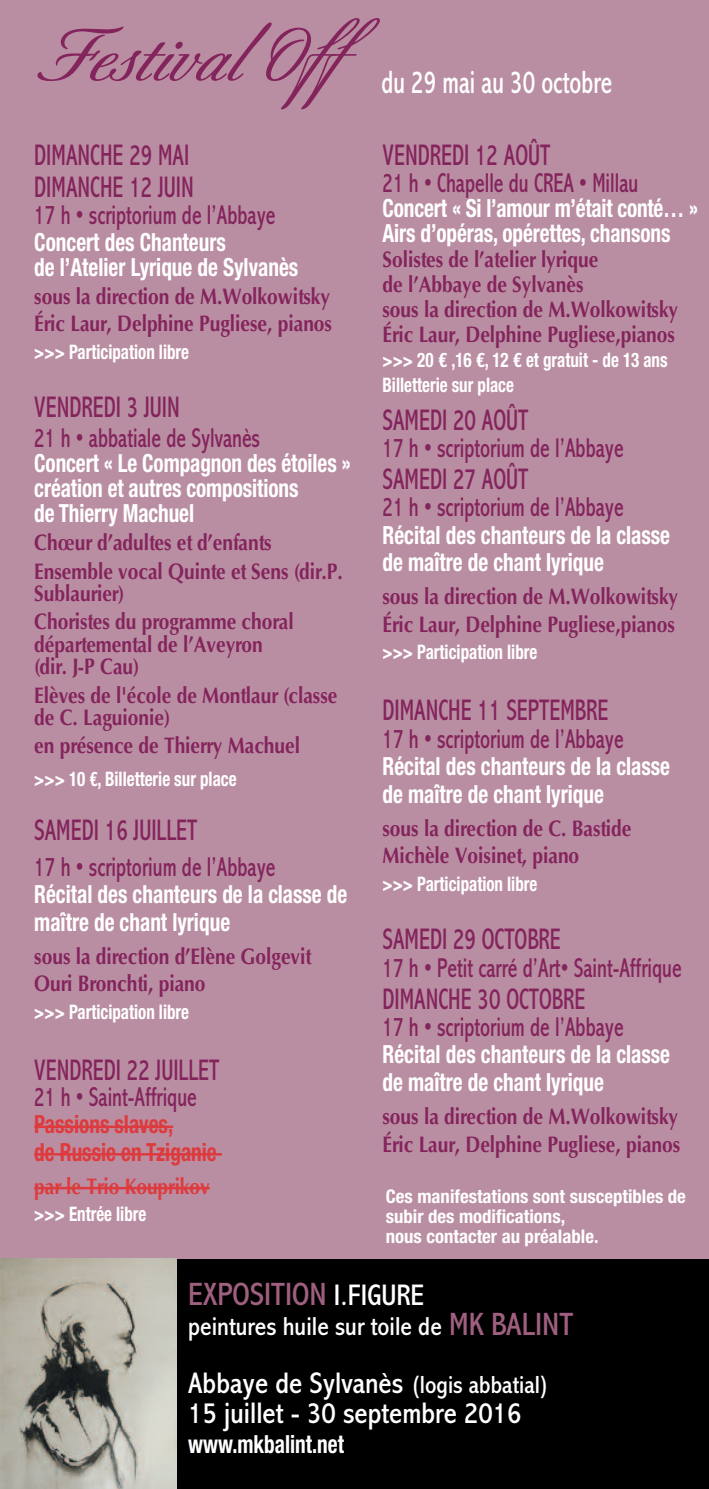
<style>
.page{position:relative;width:709px;height:1489px;background:#fff}
.page>*{position:absolute;margin:0;border:0;box-sizing:border-box;transform-origin:0 0}
.t1{font:500 73px "Berthold Script";letter-spacing:-.015em;color:#84245d}
.t2{font:condensed 32.5px "Abadi";color:#fff;scale:.8 1}
.t3{font:condensed 32.5px "Abadi";color:#9f5f7f}
.t4{font:condensed 30px/32.2px "Abadi";color:#84245d;scale:.8 1}
.t5{font:condensed 30px/30px "Abadi";color:#fff}
.t6{font:condensed 27.5px "Abadi";color:#84245d;scale:.8 1}
.t7{font:condensed 26.25px "Abadi";color:#fff}
.t8{font:700 condensed 25px/25px "Helvetica Neue";color:#fff;scale:.85 1}
.t9{font:700 condensed 25px/27.5px "Helvetica Neue";color:#dd3b3e;scale:.85 1}
.t10{font:700 22.5px/27.5px "Optima";color:#84245d;scale:.85 1}
.t11{font:700 22.5px "Optima";color:#dd3b3e;scale:.85 1}
.t12{font:700 condensed 20px/25px "Helvetica Neue";color:#fff;scale:.85 1}
.t13{font:700 condensed 18.75px/20px "Helvetica Neue";color:#fff}
.s1{font-size:30px;color:#fff}
.s2{font-size:32.5px;color:#9f5f7f}
.s3{font-size:25px}
</style>
<div class="page">
<div style="left:0;top:0;width:709px;height:1488px;background:#ba8ea2"></div>
<div style="left:174px;top:1258px;width:535px;height:230px;background:#000"></div>
<img style="left:0;top:1258px;width:177px;height:230px">
<hr style="left:34px;top:1125px;width:139px;height:2px;background:#dd3b3e">
<hr style="left:34px;top:1152px;width:188px;height:3px;background:#dd3b3e">
<hr style="left:34px;top:1186px;width:176px;height:3px;background:#dd3b3e">
<h1 class="t1" style="left:35px;top:21px;width:360px">FestivalOff</h1>
<h2 class="t2" style="left:381px;top:63px;width:290px">du 29 mai au 30 octobre</h2>
<h3 class="t4" style="left:34px;top:138px;width:201px">DIMANCHE 29 MAI<br>DIMANCHE 12 JUIN</h3>
<p class="t6" style="left:34px;top:198px;width:303px">17 h • scriptorium de l’Abbaye</p>
<p class="t8" style="left:34px;top:229px;width:312px">Concert des Chanteurs<br>de l’Atelier Lyrique de Sylvanès</p>
<p class="t10" style="left:34px;top:282px;width:352px">sous la direction de M.Wolkowitsky<br>Éric Laur, Delphine Pugliese, pianos</p>
<p class="t12" style="left:34px;top:339px;width:184px">&gt;&gt;&gt; Participation libre</p>
<h3 class="t4" style="left:34px;top:391px;width:183px">VENDREDI 3 JUIN</h3>
<p class="t6" style="left:34px;top:421px;width:284px">21 h • abbatiale de Sylvanès</p>
<p class="t8" style="left:34px;top:450px;width:374px">Concert « Le Compagnon des étoiles » création et autres compositions<br>de Thierry Machuel</p>
<p class="t10" style="left:34px;top:529px;width:364px;line-height:28.2px">Chœur d’adultes et d’enfants<br>Ensemble vocal Quinte et Sens (dir.P.</p>
<p class="t10" style="left:34px;top:579px;width:307px;line-height:28.2px">Sublaurier)<br>Choristes du programme choral</p>
<p class="t10" style="left:34px;top:633px;width:270px;line-height:22.5px">départemental de l’Aveyron (dir. J-P Cau)</p>
<p class="t10" style="left:34px;top:684px;width:358px;line-height:22.5px">Elèves de l'école de Montlaur (classe de C. Laguionie)</p>
<p class="t10" style="left:34px;top:732px;width:314px">en présence de Thierry Machuel</p>
<p class="t12" style="left:34px;top:766px;width:239px">&gt;&gt;&gt; 10 €, Billetterie sur place</p>
<h3 class="t4" style="left:34px;top:813px;width:205px">SAMEDI 16 JUILLET</h3>
<p class="t6" style="left:34px;top:850px;width:303px">17 h • scriptorium de l’Abbaye</p>
<p class="t8" style="left:34px;top:880px;width:370px;line-height:27.5px">Récital des chanteurs de la classe de maître de chant lyrique</p>
<p class="t10" style="left:34px;top:942px;width:328px">sous la direction d’Elène Golgevit<br>Ouri Bronchti, piano</p>
<p class="t12" style="left:34px;top:998px;width:184px">&gt;&gt;&gt; Participation libre</p>
<h3 class="t4" style="left:34px;top:1053px;width:233px">VENDREDI 22 JUILLET</h3>
<p class="t6" style="left:34px;top:1079px;width:205px">21 h • Saint-Affrique</p>
<p class="t9" style="left:34px;top:1109px;width:216px">Passions slaves,<br>de Russie en Tziganie</p>
<p class="t11" style="left:34px;top:1172px;width:208px">par le Trio Kouprikov</p>
<p class="t12" style="left:34px;top:1201px;width:133px">&gt;&gt;&gt; Entrée libre</p>
<h3 class="t4" style="left:382px;top:138px;width:211px">VENDREDI 12 AOÛT</h3>
<p class="t6" style="left:382px;top:166px;width:321px">21 h • Chapelle du CREA • Millau</p>
<p class="t8" style="left:382px;top:195px;width:373px">Concert « Si l’amour m’était conté… »<br>Airs d’opéras, opérettes, chansons</p>
<p class="t10" style="left:382px;top:247px;width:349px;line-height:25px">Solistes de l’atelier lyrique<br>de l’Abbaye de Sylvanès<br>sous la direction de M.Wolkowitsky<br>Éric Laur, Delphine Pugliese,pianos</p>
<p class="t12" style="left:382px;top:347px;width:337px">&gt;&gt;&gt; 20 € ,16 €, 12 € et gratuit - de 13 ans<br>Billetterie sur place</p>
<h3 class="t4" style="left:382px;top:403px;width:184px">SAMEDI 20 AOÛT</h3>
<p class="t6" style="left:382px;top:431px;width:303px">17 h • scriptorium de l’Abbaye</p>
<h3 class="t4" style="left:382px;top:462px;width:184px">SAMEDI 27 AOÛT</h3>
<p class="t6" style="left:382px;top:490px;width:303px">21 h • scriptorium de l’Abbaye</p>
<p class="t8" style="left:382px;top:520px;width:340px;line-height:27.5px">Récital des chanteurs de la classe de maître de chant lyrique</p>
<p class="t10" style="left:382px;top:583px;width:349px">sous la direction de M.Wolkowitsky<br>Éric Laur, Delphine Pugliese,pianos</p>
<p class="t12" style="left:382px;top:639px;width:184px">&gt;&gt;&gt; Participation libre</p>
<h3 class="t4" style="left:382px;top:694px;width:284px">DIMANCHE 11 SEPTEMBRE</h3>
<p class="t6" style="left:382px;top:722px;width:303px">17 h • scriptorium de l’Abbaye</p>
<p class="t8" style="left:382px;top:752px;width:340px;line-height:27.5px">Récital des chanteurs de la classe de maître de chant lyrique</p>
<p class="t10" style="left:382px;top:814px;width:294px">sous la direction de C. Bastide<br>Michèle Voisinet, piano</p>
<p class="t12" style="left:382px;top:870px;width:184px">&gt;&gt;&gt; Participation libre</p>
<h3 class="t4" style="left:382px;top:922px;width:224px">SAMEDI 29 OCTOBRE</h3>
<p class="t6" style="left:382px;top:950px;width:375px">17 h • Petit carré d’Art• Saint-Affrique</p>
<h3 class="t4" style="left:382px;top:982px;width:255px">DIMANCHE 30 OCTOBRE</h3>
<p class="t6" style="left:382px;top:1010px;width:303px">17 h • scriptorium de l’Abbaye</p>
<p class="t8" style="left:382px;top:1040px;width:340px;line-height:27.5px">Récital des chanteurs de la classe de maître de chant lyrique</p>
<p class="t10" style="left:382px;top:1102px;width:352px">sous la direction de M.Wolkowitsky<br>Éric Laur, Delphine Pugliese, pianos</p>
<p class="t13" style="left:386px;top:1185px;width:302px">Ces manifestations sont susceptibles de subir des modifications,<br>nous contacter au préalable.</p>
<h2 class="t3" style="left:188px;top:1274px;width:238px">EXPOSITION <span class="s1">I.FIGURE</span></h2>
<p class="t7" style="left:188px;top:1310px;width:386px">peintures huile sur toile de <span class="s2">MK BALINT</span></p>
<h3 class="t5" style="left:188px;top:1367px;width:363px">Abbaye de Sylvanès <span class="s3">(logis abbatial)<br></span>15 juillet - 30 septembre 2016</h3>
<p class="t8" style="left:188px;top:1430px;width:185px">www.mkbalint.net</p>
</div>
